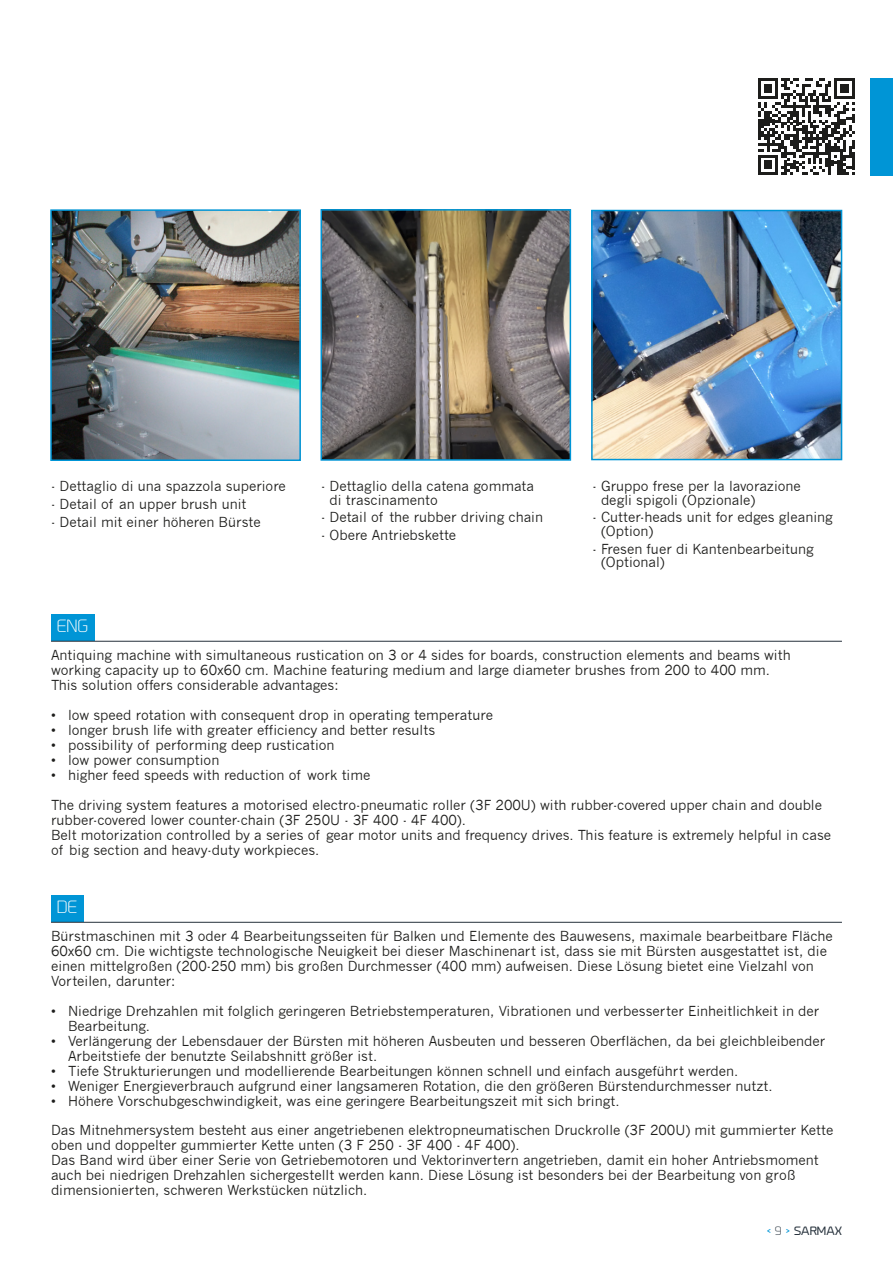
<style>
.page{position:relative;width:893px;height:1263px;background:#fff}
.page>*{position:absolute;margin:0;border:0;box-sizing:border-box;transform-origin:0 0}
.t1{font:300 16.5px "Prime";color:#fff}
.t2{font:13.5px/15px "News Gothic";color:#1d1d1b}
.t3{font:11.25px "Prime";color:#25303b}
.s1{color:#0095d6}
.s2{font-weight:300}
</style>
<div class="page">
<div style="left:870px;top:78px;width:23px;height:98px;background:#0095d6"></div>
<svg style="left:758px;top:79px;width:96px;height:96px"></svg>
<div style="left:51px;top:614px;width:43px;height:27px;background:#0095d6"></div>
<hr style="left:51px;top:641px;width:791px;height:1px;background:#25303b">
<div style="left:51px;top:895px;width:32px;height:27px;background:#0095d6"></div>
<hr style="left:51px;top:922px;width:791px;height:1px;background:#25303b">
<img style="left:594px;top:213px;width:245px;height:244px">
<div style="left:591px;top:210px;width:251px;height:250px;border:2px solid #0095d6"></div>
<img style="left:53px;top:212px;width:245px;height:246px">
<div style="left:50px;top:209px;width:251px;height:252px;border:2px solid #0095d6"></div>
<img style="left:323px;top:212px;width:245px;height:246px">
<div style="left:320px;top:209px;width:251px;height:252px;border:2px solid #0095d6"></div>
<p class="t2" style="left:51px;top:479px;width:236px">- Dettaglio di una spazzola superiore</p>
<p class="t2" style="left:51px;top:497px;width:197px">- Detail of an upper brush unit</p>
<p class="t2" style="left:51px;top:514px;width:211px">- Detail mit einer höheren Bürste</p>
<p class="t2" style="left:330px;top:480px;width:206px;line-height:13.5px;text-indent:-9px">- Dettaglio della catena gommata di trascinamento</p>
<p class="t2" style="left:321px;top:510px;width:224px">- Detail of the rubber driving chain</p>
<p class="t2" style="left:321px;top:528px;width:137px">- Obere Antriebskette</p>
<p class="t2" style="left:601px;top:480px;width:201px;line-height:13.5px;text-indent:-9px">- Gruppo frese per la lavorazione degli spigoli (Opzionale)</p>
<p class="t2" style="left:601px;top:511px;width:233px;line-height:13.5px;text-indent:-9px">- Cutter-heads unit for edges gleaning (Option)</p>
<p class="t2" style="left:601px;top:542px;width:214px;line-height:13.5px;text-indent:-9px">- Fresen fuer di Kantenbearbeitung (Optional)</p>
<p class="t1" style="left:57px;top:616px;width:33px">ENG</p>
<p class="t2" style="left:51px;top:648px;width:741px">Antiquing machine with simultaneous rustication on 3 or 4 sides for boards, construction elements and beams with working capacity up to 60x60 cm. Machine featuring medium and large diameter brushes from 200 to 400 mm.<br>This solution offers considerable advantages:</p>
<p class="t2" style="left:51px;top:708px;width:443px">• low speed rotation with consequent drop in operating temperature</p>
<p class="t2" style="left:51px;top:723px;width:386px">• longer brush life with greater efficiency and better results</p>
<p class="t2" style="left:51px;top:738px;width:285px">• possibility of performing deep rustication</p>
<p class="t2" style="left:51px;top:753px;width:170px">• low power consumption</p>
<p class="t2" style="left:51px;top:768px;width:321px">• higher feed speeds with reduction of work time</p>
<p class="t2" style="left:51px;top:798px;width:782px">The driving system features a motorised electro-pneumatic roller (3F 200U) with rubber-covered upper chain and double rubber-covered lower counter-chain (3F 250U - 3F 400 - 4F 400).<br>Belt motorization controlled by a series of gear motor units and frequency drives. This feature is extremely helpful in case of big section and heavy-duty workpieces.</p>
<p class="t1" style="left:57px;top:897px;width:22px">DE</p>
<p class="t2" style="left:51px;top:929px;width:783px">Bürstmaschinen mit 3 oder 4 Bearbeitungsseiten für Balken und Elemente des Bauwesens, maximale bearbeitbare Fläche 60x60 cm. Die wichtigste technologische Neuigkeit bei dieser Maschinenart ist, dass sie mit Bürsten ausgestattet ist, die einen mittelgroßen (200-250 mm) bis großen Durchmesser (400 mm) aufweisen. Diese Lösung bietet eine Vielzahl von Vorteilen, darunter:</p>
<p class="t2" style="left:68px;top:1004px;width:753px;text-indent:-17px">• Niedrige Drehzahlen mit folglich geringeren Betriebstemperaturen, Vibrationen und verbesserter Einheitlichkeit in der<br>Bearbeitung.</p>
<p class="t2" style="left:68px;top:1034px;width:759px;text-indent:-17px">• Verlängerung der Lebensdauer der Bürsten mit höheren Ausbeuten und besseren Oberflächen, da bei gleichbleibender<br>Arbeitstiefe der benutzte Seilabshnitt größer ist.</p>
<p class="t2" style="left:51px;top:1064px;width:689px">• Tiefe Strukturierungen und modellierende Bearbeitungen können schnell und einfach ausgeführt werden.</p>
<p class="t2" style="left:51px;top:1079px;width:723px">• Weniger Energieverbrauch aufgrund einer langsameren Rotation, die den größeren Bürstendurchmesser nutzt.</p>
<p class="t2" style="left:51px;top:1087px;width:784px;line-height:28.5px">• Höhere Vorschubgeschwindigkeit, was eine geringere Bearbeitungszeit mit sich bringt.<br>Das Mitnehmersystem besteht aus einer angetriebenen elektropneumatischen Druckrolle (3F 200U) mit gummierter Kette</p>
<p class="t2" style="left:51px;top:1137px;width:769px">oben und doppelter gummierter Kette unten (3 F 250 - 3F 400 - 4F 400).<br>Das Band wird über einer Serie von Getriebemotoren und Vektorinvertern angetrieben, damit ein hoher Antriebsmoment auch bei niedrigen Drehzahlen sichergestellt werden kann. Diese Lösung ist besonders bei der Bearbeitung von groß dimensionierten, schweren Werkstücken nützlich.</p>
<p class="t3" style="left:767px;top:1224px;width:76px"><span class="s1">&lt;</span> <span class="s2">9</span> <span class="s1">&gt;</span> SARMAX</p>
</div>
